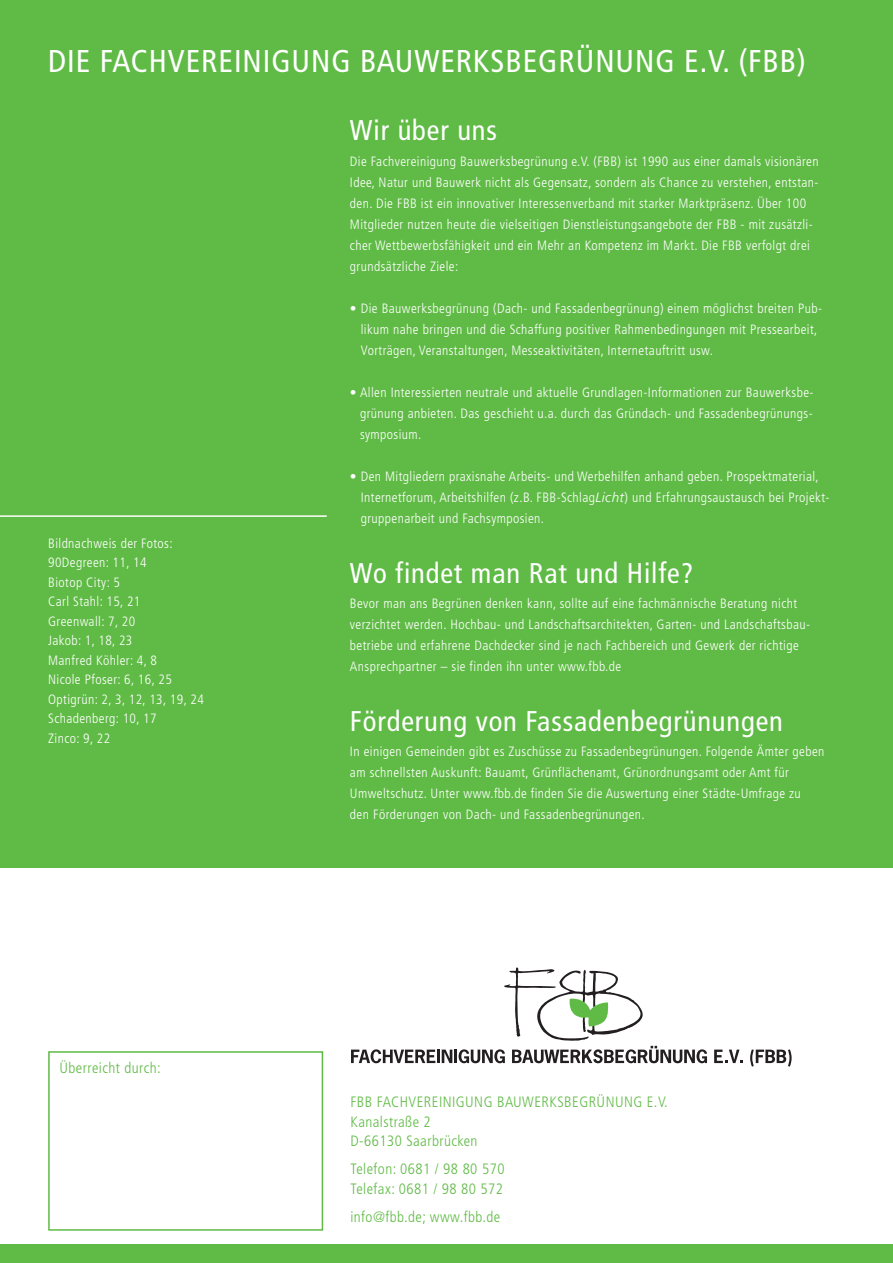
<style>
.page{position:relative;width:893px;height:1263px;background:#fff}
.page>*{position:absolute;margin:0;border:0;box-sizing:border-box;transform-origin:0 0}
.t1{font:condensed 31.5px "Frutiger";letter-spacing:.03em;color:#fff}
.t2{font:condensed 28.5px "Frutiger";letter-spacing:.03em;color:#fff}
.t3{font:300 condensed 15px/19.5px "Frutiger";letter-spacing:.03em;color:#60bb46}
.t4{font:300 condensed 13.5px/21px "Frutiger";letter-spacing:.03em;color:#fff}
.s1{font-style:italic;font-stretch:normal}
</style>
<div class="page">
<div style="left:377px;top:1245px;width:516px;height:18px;background:#60bb46"></div>
<div style="left:0;top:1245px;width:518px;height:18px;background:#60bb46"></div>
<div style="left:48px;top:1051px;width:275px;height:180px;background:#fff;border:2px solid #60bb46"></div>
<div style="left:0;top:0;width:893px;height:867px;background:#60bb46"></div>
<svg style="left:351px;top:1049px;width:84px;height:14px"></svg>
<hr style="left:437px;top:1049px;width:3px;height:14px;background:#231f20">
<svg style="left:442px;top:1049px;width:10px;height:14px"></svg>
<hr style="left:454px;top:1049px;width:3px;height:14px;background:#231f20">
<svg style="left:714px;top:1049px;width:28px;height:14px"></svg>
<svg style="left:750px;top:1049px;width:42px;height:17px"></svg>
<svg style="left:459px;top:967px;width:248px;height:96px"></svg>
<hr style="left:0;top:515px;width:327px;height:2px;background:#fff">
<h1 class="t1" style="left:48px;top:43px;width:83px">Die Fachvere</h1>
<h1 class="t1" style="left:234px;top:43px;width:162px">inigung Bauwerksbe</h1>
<h1 class="t1" style="left:538px;top:43px;width:269px">grünung e.V. (FBB)</h1>
<p class="t4" style="left:48px;top:534px;width:157px;line-height:19.5px">Bildnachweis der Fotos:<br>90Degreen: 11, 14<br>Biotop City: 5<br>Carl Stahl: 15, 21<br>Greenwall: 7, 20<br>Jakob: 1, 18, 23<br>Manfred Köhler: 4, 8<br>Nicole Pfoser: 6, 16, 25<br>Optigrün: 2, 3, 12, 13, 19, 24<br>Schadenberg: 10, 17<br>Zinco: 9, 22</p>
<p class="t3" style="left:60px;top:1058px;width:103px">Überreicht durch:</p>
<h2 class="t2" style="left:350px;top:114px;width:149px">Wir über uns</h2>
<p class="t4" style="left:350px;top:151px;width:470px">Die Fachvereinigung Bauwerksbegrünung e.V. (FBB) ist 1990 aus einer damals visionären Idee, Natur und Bauwerk nicht als Gegensatz, sondern als Chance zu verstehen, entstan&shy;den. Die FBB ist ein innovativer Interessenverband mit starker Marktpräsenz. Über 100<br>Mitglieder nutzen heute die vielseitigen Dienstleistungsangebote der FBB - mit zusätzli&shy;cher Wettbewerbsfähigkeit und ein Mehr an Kompetenz im Markt. Die FBB verfolgt drei grundsätzliche Ziele:</p>
<p class="t4" style="left:361px;top:298px;width:463px;text-indent:-11px">• Die Bauwerksbegrünung (Dach- und Fassadenbegrünung) einem möglichst breiten Pub&shy;likum nahe bringen und die Schaffung positiver Rahmenbedingungen mit Pressearbeit,<br>Vorträgen, Veranstaltungen, Messeaktivitäten, Internetauftritt usw.</p>
<p class="t4" style="left:360px;top:382px;width:455px;text-align:justify;text-indent:-10px">• Allen Interessierten neutrale und aktuelle Grundlagen-Informationen zur Bauwerksbe&shy;grünung anbieten. Das geschieht u.a. durch das Gründach- und Fassadenbegrünungs&shy;symposium.</p>
<p class="t4" style="left:361px;top:466px;width:470px;text-indent:-11px">• Den Mitgliedern praxisnahe Arbeits- und Werbehilfen anhand geben. Prospektmaterial,<br>Internetforum, Arbeitshilfen (z.B. FBB-Schlag<span class="s1">Licht</span>) und Erfahrungsaustausch bei Projekt&shy;gruppenarbeit und Fachsymposien.</p>
<h2 class="t2" style="left:350px;top:556px;width:345px">Wo findet man Rat und Hilfe?</h2>
<p class="t4" style="left:350px;top:593px;width:462px">Bevor man ans Begrünen denken kann, sollte auf eine fachmännische Beratung nicht verzichtet werden. Hochbau- und Landschaftsarchitekten, Garten- und Landschaftsbau&shy;betriebe und erfahrene Dachdecker sind je nach Fachbereich und Gewerk der richtige Ansprechpartner – sie finden ihn unter www.fbb.de</p>
<h2 class="t2" style="left:350px;top:704px;width:434px">Förderung von Fassadenbegrünungen</h2>
<p class="t4" style="left:350px;top:741px;width:476px">In einigen Gemeinden gibt es Zuschüsse zu Fassadenbegrünungen. Folgende Ämter geben am schnellsten Auskunft: Bauamt, Grünflächenamt, Grünordnungsamt oder Amt für Umweltschutz. Unter www.fbb.de finden Sie die Auswertung einer Städte-Umfrage zu<br>den Förderungen von Dach- und Fassadenbegrünungen.</p>
<p class="t3" style="left:350px;top:1092px;width:58px">FBB Fachvereinigung</p>
<p class="t3" style="left:497px;top:1092px;width:18px">Bauwerksbegrünung</p>
<p class="t3" style="left:647px;top:1092px;width:23px">e.V.</p>
<p class="t3" style="left:350px;top:1112px;width:129px">Kanalstraße 2<br>D-66130 Saarbrücken</p>
<p class="t3" style="left:350px;top:1159px;width:156px">Telefon: 0681 / 98 80 570<br>Telefax: 0681 / 98 80 572</p>
<p class="t3" style="left:350px;top:1207px;width:151px">info@fbb.de; www.fbb.de</p>
</div>
